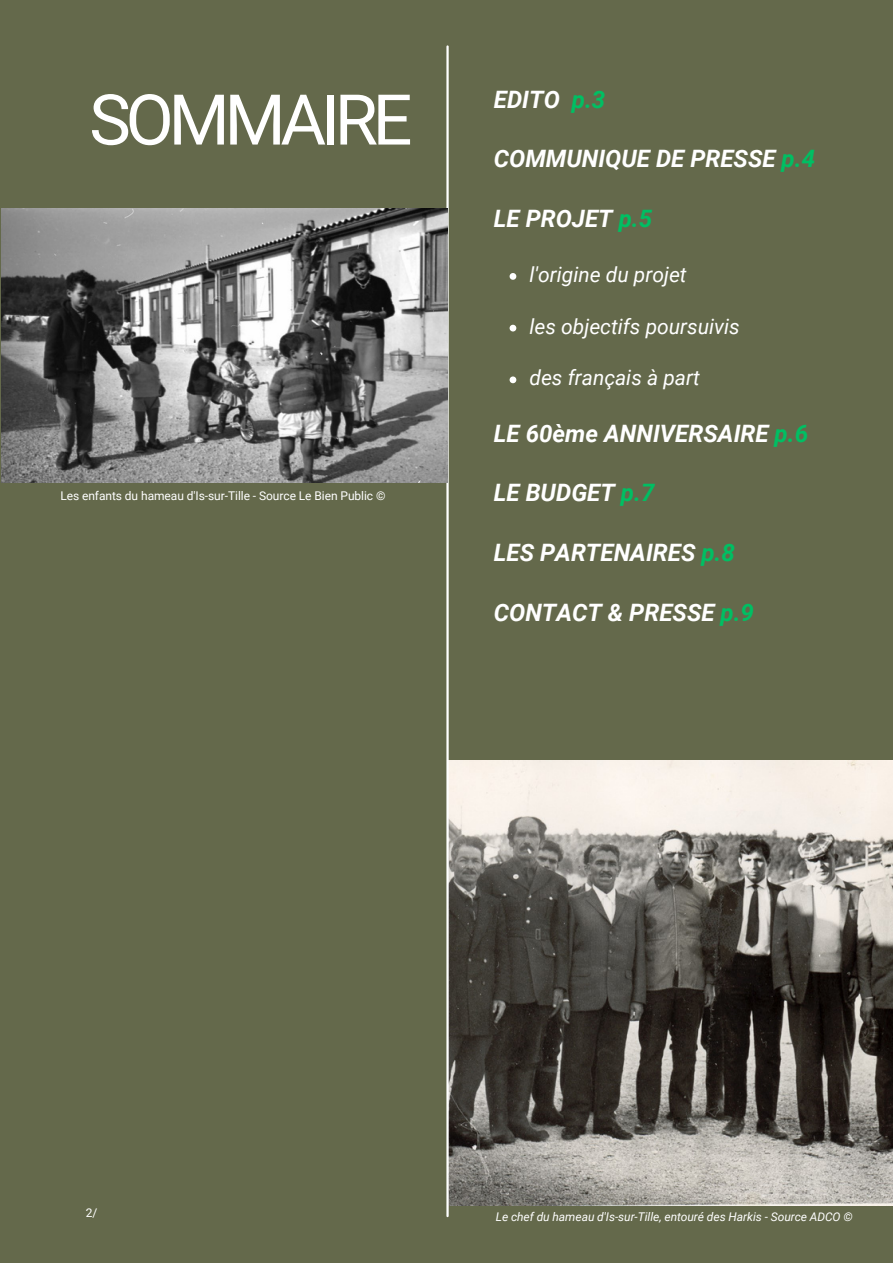
<style>
.page{position:relative;width:893px;height:1264px;background:#fff}
.page>*{position:absolute;margin:0;border:0;box-sizing:border-box;transform-origin:0 0}
.t1{font:70.05px "Roboto";letter-spacing:-.075em;color:#fff}
.t2{font:italic 700 24px "Roboto";color:#fff}
.t3{font:italic 21px "Roboto";color:#fff}
.t4{font:italic 12px "Roboto";letter-spacing:-.005em;color:#fff}
.t5{font:12px "Roboto";letter-spacing:-.005em;color:#fff}
.s1{color:#00bf63}
</style>
<div class="page">
<div style="left:0;top:0;width:892px;height:1262px;background:#64694b"></div>
<img style="left:448px;top:760px;width:444px;height:445px">
<hr style="left:446px;top:46px;width:2px;height:1169px;background:#fff">
<img style="left:1px;top:209px;width:446px;height:273px">
<svg style="left:509px;top:273px;width:7px;height:7px"></svg>
<svg style="left:509px;top:325px;width:7px;height:6px"></svg>
<svg style="left:509px;top:376px;width:7px;height:7px"></svg>
<p class="t1" style="left:89px;top:80px;width:324px">SOMMAIRE</p>
<p class="t5" style="left:60px;top:488px;width:326px">Les enfants du hameau d'Is-sur-Tille - Source Le Bien Public ©</p>
<p class="t2" style="left:494px;top:85px;width:113px">EDITO <span class="s1">p.3</span></p>
<p class="t2" style="left:494px;top:145px;width:323px">COMMUNIQUE DE PRESSE <span class="s1">p.4</span></p>
<p class="t2" style="left:494px;top:205px;width:160px">LE PROJET <span class="s1">p.5</span></p>
<p class="t3" style="left:529px;top:262px;width:159px">l'origine du projet</p>
<p class="t3" style="left:529px;top:314px;width:212px">les objectifs poursuivis</p>
<p class="t3" style="left:529px;top:366px;width:172px">des français à part</p>
<p class="t2" style="left:494px;top:419px;width:316px">LE 60ème ANNIVERSAIRE <span class="s1">p.6</span></p>
<p class="t2" style="left:494px;top:479px;width:162px">LE BUDGET <span class="s1">p.7</span></p>
<p class="t2" style="left:494px;top:538px;width:242px">LES PARTENAIRES <span class="s1">p.8</span></p>
<p class="t2" style="left:494px;top:598px;width:262px">CONTACT &amp; PRESSE <span class="s1">p.9</span></p>
<p class="t5" style="left:86px;top:1205px;width:13px">2/</p>
<p class="t4" style="left:496px;top:1209px;width:358px">Le chef du hameau d'Is-sur-Tille, entouré des Harkis - Source ADCO ©</p>
</div>
